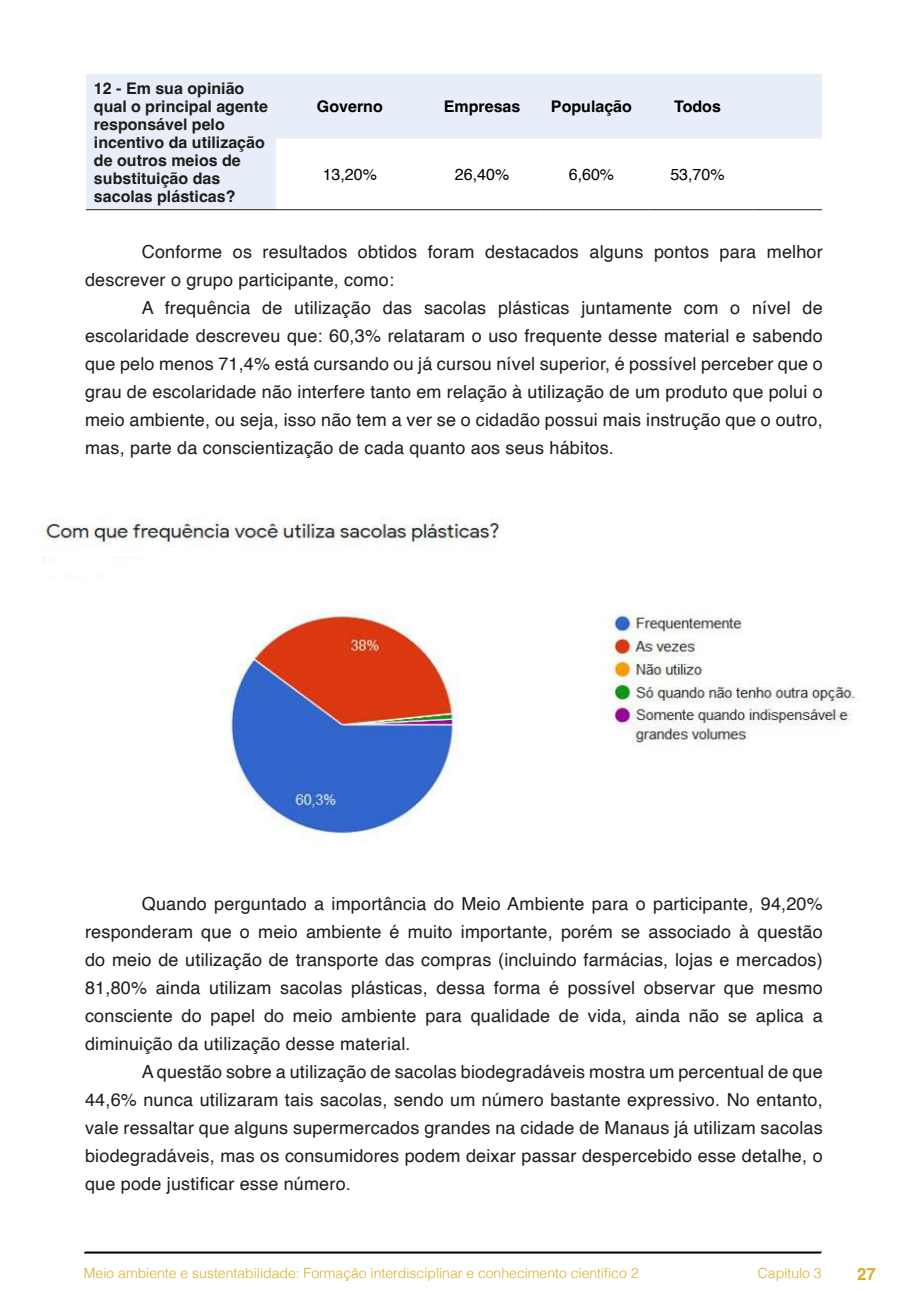
<style>
.page{position:relative;width:908px;height:1304px;background:#fff}
.page>*{position:absolute;margin:0;border:0;box-sizing:border-box;transform-origin:0 0}
.t1{font:18px/28px "Helvetica";letter-spacing:.01em;color:#1d1d1b;text-align:justify}
.t2{font:700 16.8px "Helvetica";color:#d9ae29}
.t3{font:700 16px/18px "Helvetica";color:#1d1d1b}
.t4{font:700 16px "Helvetica";color:#000}
.t5{font:16px "Helvetica";color:#000}
.t6{font:300 14px "Helvetica";color:#d9ae29}
</style>
<div class="page">
<svg style="left:84px;top:1251px;width:737px;height:3px;background:#515151"></svg>
<svg style="left:86px;top:74px;width:735px;height:135px;fill:#e7eefa"></svg>
<hr style="left:86px;top:209px;width:190px;height:1px;background:#1d1d1b">
<hr style="left:276px;top:209px;width:147px;height:1px;background:#1d1d1b">
<hr style="left:423px;top:209px;width:117px;height:1px;background:#1d1d1b">
<hr style="left:540px;top:209px;width:102px;height:1px;background:#1d1d1b">
<hr style="left:648px;top:209px;width:104px;height:1px;background:#1d1d1b">
<hr style="left:752px;top:209px;width:69px;height:1px;background:#1d1d1b">
<img style="left:41px;top:517px;width:815px;height:324px">
<p class="t3" style="left:94px;top:81px;width:175px">12 - Em sua opinião qual o principal agente responsável pelo incentivo da utilização de outros meios de substituição das sacolas plásticas?</p>
<p class="t4" style="left:317px;top:97px;width:67px">Governo</p>
<p class="t4" style="left:443px;top:97px;width:78px">Empresas</p>
<p class="t4" style="left:550px;top:97px;width:82px">População</p>
<p class="t4" style="left:673px;top:97px;width:48px">Todos</p>
<p class="t5" style="left:322px;top:162px;width:56px">13,20%</p>
<p class="t5" style="left:455px;top:162px;width:56px">26,40%</p>
<p class="t5" style="left:568px;top:162px;width:47px">6,60%</p>
<p class="t5" style="left:670px;top:162px;width:56px">53,70%</p>
<p class="t1" style="left:85px;top:238px;width:738px;text-indent:57px">Conforme os resultados obtidos foram destacados alguns pontos para melhor descrever o grupo participante, como:</p>
<p class="t1" style="left:85px;top:294px;width:738px;text-indent:57px">A frequência de utilização das sacolas plásticas juntamente com o nível de escolaridade descreveu que: 60,3% relataram o uso frequente desse material e sabendo que pelo menos 71,4% está cursando ou já cursou nível superior, é possível perceber que o grau de escolaridade não interfere tanto em relação à utilização de um produto que polui o meio ambiente, ou seja, isso não tem a ver se o cidadão possui mais instrução que o outro, mas, parte da conscientização de cada quanto aos seus hábitos.</p>
<p class="t1" style="left:85px;top:890px;width:738px;text-indent:57px">Quando perguntado a importância do Meio Ambiente para o participante, 94,20% responderam que o meio ambiente é muito importante, porém se associado à questão do meio de utilização de transporte das compras (incluindo farmácias, lojas e mercados)<br>81,80% ainda utilizam sacolas plásticas, dessa forma é possível observar que mesmo consciente do papel do meio ambiente para qualidade de vida, ainda não se aplica a diminuição da utilização desse material.</p>
<p class="t1" style="left:85px;top:1058px;width:738px;text-indent:57px">A questão sobre a utilização de sacolas biodegradáveis mostra um percentual de que 44,6% nunca utilizaram tais sacolas, sendo um número bastante expressivo. No entanto, vale ressaltar que alguns supermercados grandes na cidade de Manaus já utilizam sacolas biodegradáveis, mas os consumidores podem deixar passar despercebido esse detalhe, o que pode justificar esse número.</p>
<p class="t6" style="left:84px;top:1261px;width:555px">Meio ambiente e sustentabilidade: Formação interdisciplinar e conhecimento científico 2</p>
<p class="t6" style="left:757px;top:1261px;width:65px">Capítulo 3</p>
<p class="t2" style="left:856px;top:1264px;width:20px">27</p>
</div>
